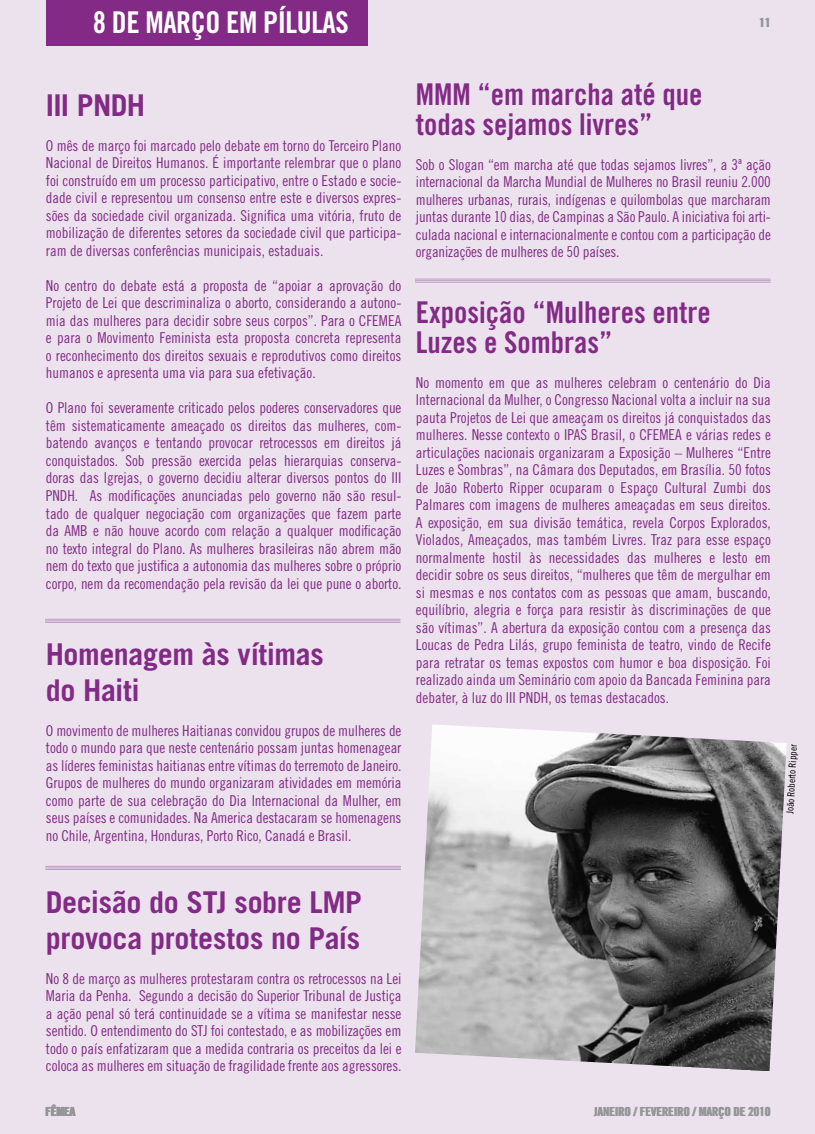
<style>
.page{position:relative;width:815px;height:1134px;background:#ebe2ed}
.page>*{position:absolute;margin:0;border:0;box-sizing:border-box;transform-origin:0 0}
.t1{font:700 30px/35.4px "Trade Gothic LT Std";letter-spacing:-.015em;color:#822a85}
.t2{font:30px/30px "Trade Gothic LT Std Bd Cn 20";color:#822a85}
.t3{font:30px "Trade Gothic LT Std Bd Cn 20";color:#fff}
.t4{font:15px/17.5px "Trade Gothic LT Std Cn 18";letter-spacing:-.005em;color:#822a85;text-align:justify}
.t5{font:12.5px "Trade Gothic LT Std Bd Cn 20";color:#939598}
.t6{font:10px "Trade Gothic LT Std Cn 18";color:#000}
</style>
<div class="page">
<div style="left:46px;top:0;width:322px;height:45px;background:#822a85"></div>
<hr style="left:45px;top:866px;width:356px;height:1px;background:#c09ec2">
<hr style="left:45px;top:868px;width:356px;height:1px;background:#c09ec2">
<hr style="left:45px;top:869px;width:356px;height:1px;background:#c09ec2">
<hr style="left:415px;top:279px;width:355px;height:1px;background:#c09ec2">
<hr style="left:415px;top:280px;width:355px;height:1px;background:#c09ec2">
<hr style="left:415px;top:282px;width:355px;height:1px;background:#c09ec2">
<hr style="left:45px;top:619px;width:356px;height:1px;background:#c09ec2">
<hr style="left:45px;top:620px;width:356px;height:1px;background:#c09ec2">
<hr style="left:45px;top:622px;width:356px;height:1px;background:#c09ec2">
<img style="left:415px;top:724px;width:372px;height:347px">
<h1 class="t3" style="left:93px;top:4px;width:232px">8 de março em pílulas</h1>
<p class="t5" style="left:759px;top:15px;width:13px">11</p>
<h1 class="t1" style="left:46px;top:87px;width:101px">III PNDH</h1>
<p class="t4" style="left:46px;top:137px;width:357px">O mês de março foi marcado pelo debate em torno do Terceiro Plano Nacional de Direitos Humanos. É importante relembrar que o plano foi construído em um processo participativo, entre o Estado e socie&shy;dade civil e representou um consenso entre este e diversos expres&shy;sões da sociedade civil organizada. Significa uma vitória, fruto de mobilização de diferentes setores da sociedade civil que participa&shy;ram de diversas conferências municipais, estaduais.</p>
<p class="t4" style="left:46px;top:277px;width:357px">No centro do debate está a proposta de “apoiar a aprovação do Projeto de Lei que descriminaliza o aborto, considerando a autono&shy;mia das mulheres para decidir sobre seus corpos”. Para o CFEMEA e para o Movimento Feminista esta proposta concreta representa o reconhecimento dos direitos sexuais e reprodutivos como direitos humanos e apresenta uma via para sua efetivação.</p>
<p class="t4" style="left:46px;top:399px;width:357px">O Plano foi severamente criticado pelos poderes conservadores que têm sistematicamente ameaçado os direitos das mulheres, com&shy;batendo avanços e tentando provocar retrocessos em direitos já conquistados. Sob pressão exercida pelas hierarquias conserva&shy;doras das Igrejas, o governo decidiu alterar diversos pontos do III PNDH. As modificações anunciadas pelo governo não são resul&shy;tado de qualquer negociação com organizações que fazem parte da AMB e não houve acordo com relação a qualquer modificação no texto integral do Plano. As mulheres brasileiras não abrem mão nem do texto que justifica a autonomia das mulheres sobre o próprio corpo, nem da recomendação pela revisão da lei que pune o aborto.</p>
<h1 class="t1" style="left:46px;top:636px;width:280px">Homenagem às vítimas do Haiti</h1>
<p class="t4" style="left:46px;top:721px;width:357px">O movimento de mulheres Haitianas convidou grupos de mulheres de todo o mundo para que neste centenário possam juntas homenagear as líderes feministas haitianas entre vítimas do terremoto de Janeiro.<br>Grupos de mulheres do mundo organizaram atividades em memória como parte de sua celebração do Dia Internacional da Mulher, em seus países e comunidades. Na America destacaram se homenagens no Chile, Argentina, Honduras, Porto Rico, Canadá e Brasil.</p>
<h1 class="t2" style="left:416px;top:79px;width:288px">MMM “em marcha até que todas sejamos livres”</h1>
<p class="t4" style="left:416px;top:156px;width:357px">Sob o Slogan “em marcha até que todas sejamos livres”, a 3ª ação internacional da Marcha Mundial de Mulheres no Brasil reuniu 2.000 mulheres urbanas, rurais, indígenas e quilombolas que marcharam juntas durante 10 dias, de Campinas a São Paulo. A iniciativa foi arti&shy;culada nacional e internacionalmente e contou com a participação de organizações de mulheres de 50 países.</p>
<h1 class="t2" style="left:416px;top:297px;width:296px">Exposição “Mulheres entre<br>Luzes e Sombras”</h1>
<p class="t4" style="left:416px;top:373px;width:357px">No momento em que as mulheres celebram o centenário do Dia Internacional da Mulher, o Congresso Nacional volta a incluir na sua pauta Projetos de Lei que ameaçam os direitos já conquistados das mulheres. Nesse contexto o IPAS Brasil, o CFEMEA e várias redes e articulações nacionais organizaram a Exposição – Mulheres “Entre Luzes e Sombras”, na Câmara dos Deputados, em Brasília. 50 fotos de João Roberto Ripper ocuparam o Espaço Cultural Zumbi dos Palmares com imagens de mulheres ameaçadas em seus direitos.<br>A exposição, em sua divisão temática, revela Corpos Explorados, Violados, Ameaçados, mas também Livres. Traz para esse espaço normalmente hostil às necessidades das mulheres e lesto em decidir sobre os seus direitos, “mulheres que têm de mergulhar em si mesmas e nos contatos com as pessoas que amam, buscando, equilíbrio, alegria e força para resistir às discriminações de que são vítimas”. A abertura da exposição contou com a presença das Loucas de Pedra Lilás, grupo feminista de teatro, vindo de Recife para retratar os temas expostos com humor e boa disposição. Foi realizado ainda um Seminário com apoio da Bancada Feminina para debater, à luz do III PNDH, os temas destacados.</p>
<p class="t6" style="left:784px;top:814px;width:71px;rotate:-87deg">João Roberto Ripper</p>
<h1 class="t1" style="left:46px;top:884px;width:317px">Decisão do STJ sobre LMP provoca protestos no País</h1>
<p class="t4" style="left:46px;top:970px;width:357px">No 8 de março as mulheres protestaram contra os retrocessos na Lei Maria da Penha. Segundo a decisão do Superior Tribunal de Justiça a ação penal só terá continuidade se a vítima se manifestar nesse sentido. O entendimento do STJ foi contestado, e as mobilizações em todo o país enfatizaram que a medida contraria os preceitos da lei e coloca as mulheres em situação de fragilidade frente aos agressores.</p>
<p class="t5" style="left:46px;top:1104px;width:31px">FÊMEA</p>
<p class="t5" style="left:595px;top:1104px;width:11px">jane</p>
<p class="t5" style="left:615px;top:1104px;width:92px">iro / fevereiro / ma</p>
<p class="t5" style="left:713px;top:1104px;width:60px">rço de 2010</p>
</div>
